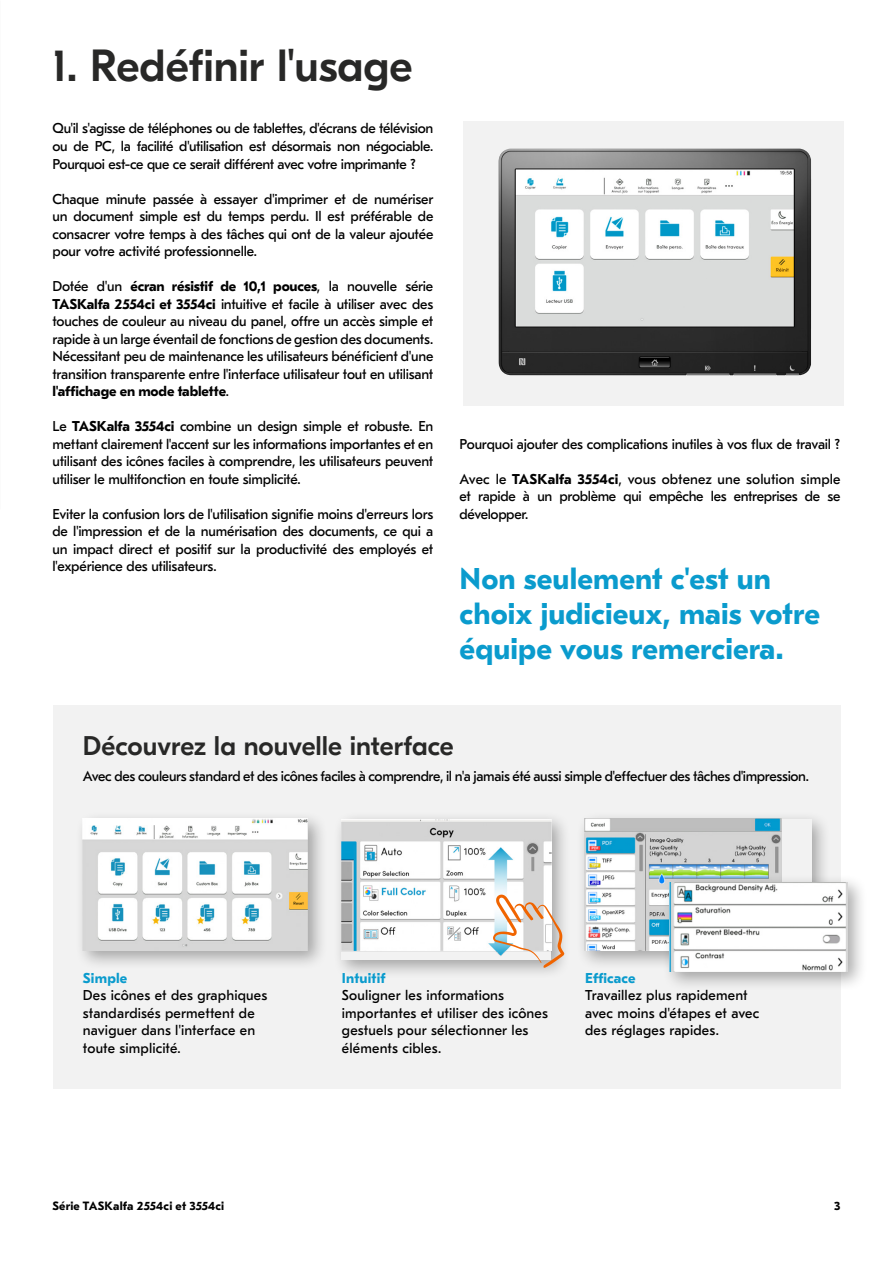
<style>
.page{position:relative;width:893px;height:1263px;background:#fff}
.page>*{position:absolute;margin:0;border:0;box-sizing:border-box;transform-origin:0 0}
.t1{font:500 45px "GT Eesti Pro Display";letter-spacing:-.005em;color:#282827}
.t2{font:700 30px/35px "GT Eesti Pro Text";color:#0a9bcd}
.t3{font:500 27px "GT Eesti Pro Display";color:#282827}
.t4{font:14.25px/17.5px "GT Eesti Pro Text";letter-spacing:-.015em;color:#000;text-align:justify}
.t5{font:14.25px/17.5px "GT Eesti Pro Text";letter-spacing:.01em;color:#000}
.t6{font:700 14.25px "GT Eesti Pro Text";letter-spacing:.01em;color:#0a9bcd}
.t7{font:700 12px "GT Eesti Pro Text";letter-spacing:.015em;color:#000}
.s1{font-weight:700}
</style>
<div class="page">
<div style="left:53px;top:705px;width:787px;height:384px;background:#f2f2f2"></div>
<div style="left:75px;top:811px;width:253px;height:160px;background:#000;opacity:.33"></div>
<img style="left:83px;top:819px;width:225px;height:131px">
<div style="left:334px;top:811px;width:237px;height:168px;background:#000;opacity:.33"></div>
<img style="left:341px;top:819px;width:210px;height:137px">
<div style="left:576px;top:811px;width:255px;height:160px;background:#000;opacity:.33"></div>
<div style="left:584px;top:819px;width:227px;height:131px;background:#f2f2f2"></div>
<img style="left:584px;top:819px;width:197px;height:131px">
<div style="left:662px;top:874px;width:205px;height:118px;background:#000;opacity:.33"></div>
<img style="left:670px;top:882px;width:177px;height:90px">
<svg style="left:493px;top:895px;width:71px;height:73px"></svg>
<div style="left:463px;top:121px;width:381px;height:285px;background:#f2f2f2"></div>
<img style="left:498px;top:148px;width:313px;height:227px">
<h1 class="t1" style="left:53px;top:41px;width:362px">1. Redéfinir l'usage</h1>
<p class="t4" style="left:53px;top:120px;width:382px">Qu'il s'agisse de téléphones ou de tablettes, d'écrans de télévision ou de PC, la facilité d'utilisation est désormais non négociable.<br>Pourquoi est-ce que ce serait différent avec votre imprimante ?</p>
<p class="t4" style="left:53px;top:190px;width:382px">Chaque minute passée à essayer d'imprimer et de numériser un document simple est du temps perdu. Il est préférable de consacrer votre temps à des tâches qui ont de la valeur ajoutée pour votre activité professionnelle.</p>
<p class="t4" style="left:52px;top:278px;width:382px">Dotée d'un <span class="s1">écran résistif de 10,1 pouces</span>, la nouvelle série <span class="s1">TASKalfa 2554ci et 3554ci</span> intuitive et facile à utiliser avec des touches de couleur au niveau du panel, offre un accès simple et rapide à un large éventail de fonctions de gestion des documents.<br>Nécessitant peu de maintenance les utilisateurs bénéficient d'une transition transparente entre l'interface utilisateur tout en utilisant <span class="s1">l'affichage en mode tablette</span>.</p>
<p class="t4" style="left:52px;top:418px;width:382px">Le <span class="s1">TASKalfa 3554ci</span> combine un design simple et robuste. En mettant clairement l'accent sur les informations importantes et en utilisant des icônes faciles à comprendre, les utilisateurs peuvent utiliser le multifonction en toute simplicité.</p>
<p class="t4" style="left:52px;top:505px;width:382px">Eviter la confusion lors de l'utilisation signifie moins d'erreurs lors de l'impression et de la numérisation des documents, ce qui a un impact direct et positif sur la productivité des employés et l'expérience des utilisateurs.</p>
<p class="t4" style="left:460px;top:435px;width:382px">Pourquoi ajouter des complications inutiles à vos flux de travail ?</p>
<p class="t4" style="left:460px;top:470px;width:382px">Avec le <span class="s1">TASKalfa 3554ci</span>, vous obtenez une solution simple et rapide à un problème qui empêche les entreprises de se développer.</p>
<h2 class="t2" style="left:460px;top:562px;width:362px">Non seulement c'est un choix judicieux, mais votre équipe vous remerciera.</h2>
<h3 class="t3" style="left:83px;top:731px;width:372px">Découvrez la nouvelle interface</h3>
<p class="t4" style="left:83px;top:768px;width:728px">Avec des couleurs standard et des icônes faciles à comprendre, il n'a jamais été aussi simple d'effectuer des tâches d'impression.</p>
<p class="t6" style="left:83px;top:970px;width:46px">Simple</p>
<p class="t5" style="left:83px;top:987px;width:186px">Des icônes et des graphiques standardisés permettent de naviguer dans l'interface en toute simplicité.</p>
<p class="t6" style="left:342px;top:970px;width:45px">Intuitif</p>
<p class="t5" style="left:342px;top:987px;width:208px">Souligner les informations importantes et utiliser des icônes gestuels pour sélectionner les éléments cibles.</p>
<p class="t6" style="left:585px;top:970px;width:52px">Efficace</p>
<p class="t5" style="left:585px;top:987px;width:176px">Travaillez plus rapidement avec moins d'étapes et avec des réglages rapides.</p>
<p class="t7" style="left:53px;top:1200px;width:173px">Série TASKalfa 2554ci et 3554ci</p>
<p class="t7" style="left:834px;top:1200px;width:8px">3</p>
</div>
